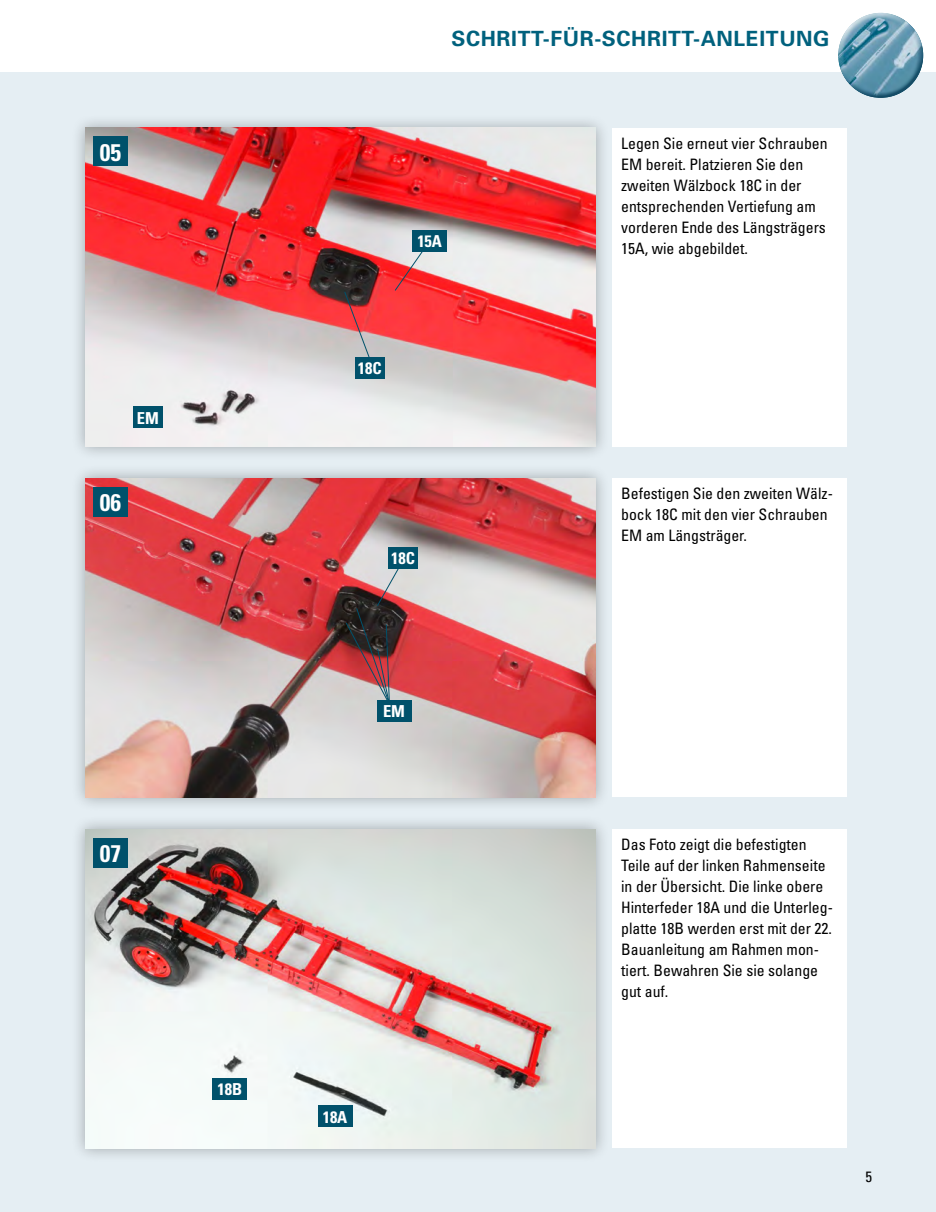
<style>
.page{position:relative;width:936px;height:1212px;background:#fff}
.page>*{position:absolute;margin:0;border:0;box-sizing:border-box;transform-origin:0 0}
.t1{font:700 condensed 24px "Univers";color:#fff}
.t2{font:700 21px "Univers";letter-spacing:.03em;color:#00617d}
.t3{font:700 condensed 16.5px "Univers";color:#fff}
.t4{font:condensed 15.75px/21px "Univers";color:#000}
.t5{font:condensed 15px "Univers";color:#000}
</style>
<div class="page">
<div style="left:0;top:72px;width:935px;height:1140px;background:#e5eef3"></div>
<div style="left:612px;top:128px;width:234px;height:318px;background:#fff"></div>
<div style="left:612px;top:478px;width:234px;height:319px;background:#fff"></div>
<div style="left:612px;top:829px;width:234px;height:319px;background:#fff"></div>
<div style="left:831px;top:6px;width:91px;height:72px;background:#fff;opacity:.75"></div>
<div style="left:837px;top:26px;width:92px;height:73px;background:#00617d;opacity:.75"></div>
<div style="left:71px;top:113px;width:539px;height:348px;background:#000;opacity:.3"></div>
<img style="left:85px;top:128px;width:510px;height:318px">
<div style="left:71px;top:464px;width:539px;height:347px;background:#000;opacity:.3"></div>
<img style="left:85px;top:478px;width:510px;height:319px">
<div style="left:94px;top:136px;width:34px;height:30px;background:#00516b"></div>
<div style="left:94px;top:487px;width:34px;height:30px;background:#00516b"></div>
<div style="left:71px;top:815px;width:539px;height:347px;background:#000;opacity:.3"></div>
<img style="left:85px;top:829px;width:510px;height:319px">
<div style="left:94px;top:838px;width:34px;height:29px;background:#00516b"></div>
<svg style="left:344px;top:291px;width:28px;height:74px;background:#ba7174"></svg>
<div style="left:355px;top:357px;width:29px;height:21px;background:#00516b"></div>
<div style="left:388px;top:547px;width:30px;height:21px;background:#00516b"></div>
<div style="left:213px;top:1078px;width:34px;height:21px;background:#00516b"></div>
<div style="left:318px;top:1106px;width:34px;height:21px;background:#00516b"></div>
<div style="left:133px;top:406px;width:30px;height:22px;background:#00516b"></div>
<img style="left:345px;top:557px;width:60px;height:148px">
<div style="left:377px;top:700px;width:34px;height:21px;background:#00516b"></div>
<svg style="left:394px;top:240px;width:36px;height:51px"></svg>
<div style="left:412px;top:230px;width:34px;height:21px;background:#00516b"></div>
<h1 class="t1" style="left:100px;top:137px;width:23px">05</h1>
<p class="t3" style="left:137px;top:408px;width:23px">EM</p>
<h1 class="t1" style="left:100px;top:488px;width:23px">06</h1>
<h1 class="t1" style="left:100px;top:839px;width:23px">07</h1>
<p class="t3" style="left:217px;top:1079px;width:26px">18B</p>
<h2 class="t2" style="left:451px;top:26px;width:379px">SCHRITT-FÜR-SCHRITT-ANLEITUNG</h2>
<p class="t3" style="left:417px;top:231px;width:26px">15A</p>
<p class="t4" style="left:621px;top:132px;width:208px">Legen Sie erneut vier Schrauben<br>EM bereit. Platzieren Sie den zweiten Wälzbock 18C in der entsprechenden Vertiefung am vorderen Ende des Längsträgers<br>15A, wie abgebildet.</p>
<p class="t3" style="left:358px;top:358px;width:25px">18C</p>
<p class="t3" style="left:391px;top:548px;width:25px">18C</p>
<p class="t4" style="left:621px;top:483px;width:213px">Befestigen Sie den zweiten Wälz&shy;bock 18C mit den vier Schrauben<br>EM am Längsträger.</p>
<p class="t3" style="left:383px;top:701px;width:23px">EM</p>
<p class="t3" style="left:322px;top:1107px;width:26px">18A</p>
<p class="t4" style="left:621px;top:834px;width:213px">Das Foto zeigt die befestigten<br>Teile auf der linken Rahmenseite in der Übersicht. Die linke obere<br>Hinterfeder 18A und die Unterleg&shy;platte 18B werden erst mit der 22.<br>Bauanleitung am Rahmen mon&shy;tiert. Bewahren Sie sie solange gut auf.</p>
<p class="t5" style="left:865px;top:1167px;width:8px">5</p>
</div>
